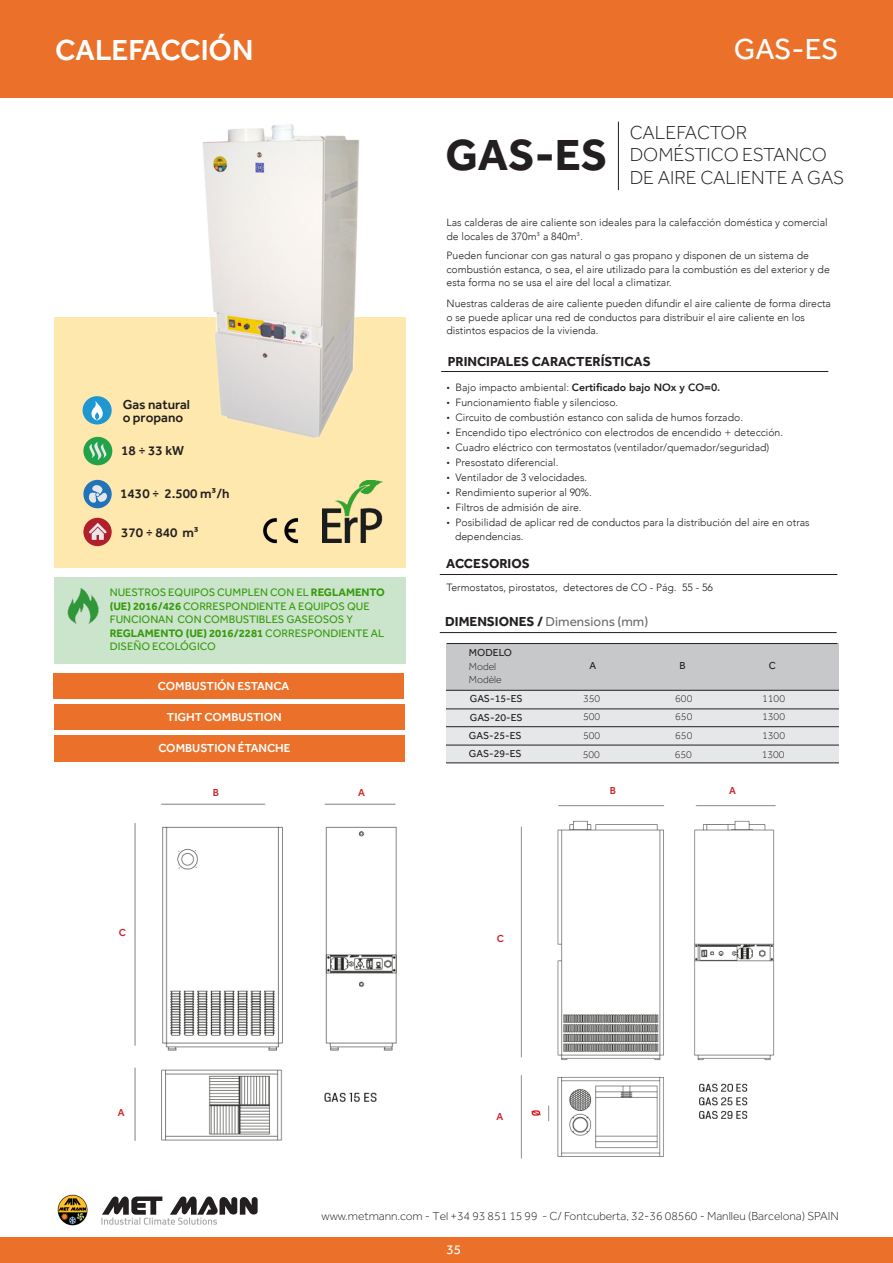
<style>
.page{position:relative;width:893px;height:1263px;background:#fff}
.page>*{position:absolute;margin:0;border:0;box-sizing:border-box;transform-origin:0 0}
.t1{font:700 45px "Effra";color:#231f20}
.t2{font:500 30px "Effra";color:#fff}
.t3{font:30px "Effra";color:#fff}
.t4{font:300 19.5px/22.5px "Effra";color:#231f20}
.t5{font:500 13.5px "Effra";color:#231f20}
.t6{font:700 13.5px "Effra";color:#231f20}
.t7{font:13.5px "Effra";color:#6c6d70}
.t8{font:13.5px "Effra";color:#fff}
.t9{font:300 12px "Effra";color:#231f20}
.t10{font:500 12px "Effra";color:#fff}
.t11{font:11.25px/13.5px "Effra";color:#389b0f}
.t12{font:300 10.5px/13.5px "Avenir";color:#231f20}
.t13{font:300 10.5px "Effra";color:#231f20}
.t14{font:800 10.5px "Avenir";color:#231f20}
.t15{font:10.5px "Effra";color:#231f20}
.t16{font:500 10.5px "Effra";color:#d1232a}
.s1{font-weight:700}
.s2{font-family:"Effra"}
.s3{font-family:"Effra";font-weight:300}
.s4{font-weight:300}
.s5{font-weight:700;color:#231f20}
</style>
<div class="page">
<div style="left:0;top:1238px;width:893px;height:25px;background:#eb712a"></div>
<div style="left:0;top:0;width:893px;height:98px;background:#eb712a"></div>
<img style="left:57px;top:1194px;width:31px;height:32px">
<svg style="left:101px;top:1196px;width:157px;height:29px"></svg>
<hr style="left:618px;top:122px;width:1px;height:68px;background:#231f20">
<div style="left:54px;top:317px;width:351px;height:251px;background:#fee8ad"></div>
<img style="left:202px;top:124px;width:204px;height:321px">
<div style="left:54px;top:704px;width:351px;height:26px;background:#eb712a"></div>
<div style="left:54px;top:735px;width:351px;height:26px;background:#eb712a"></div>
<div style="left:53px;top:673px;width:351px;height:26px;background:#eb712a"></div>
<img style="left:134px;top:803px;width:263px;height:337px">
<div style="left:319px;top:1074px;width:63px;height:12px;background:#fff"></div>
<img style="left:520px;top:805px;width:255px;height:353px">
<div style="left:693px;top:1120px;width:62px;height:12px;background:#fff"></div>
<div style="left:83px;top:518px;width:29px;height:28px;background:#b11e2c;border-radius:50%"></div>
<svg style="left:89px;top:523px;width:18px;height:17px"></svg>
<div style="left:83px;top:480px;width:29px;height:28px;background:#2173ba;border-radius:50%"></div>
<svg style="left:88px;top:485px;width:19px;height:18px"></svg>
<div style="left:83px;top:396px;width:29px;height:28px;background:#1f98d1;border-radius:50%"></div>
<svg style="left:91px;top:401px;width:12px;height:19px"></svg>
<hr style="left:441px;top:371px;width:387px;height:1px;background:#231f20">
<div style="left:83px;top:437px;width:29px;height:28px;background:#21a34a;border-radius:50%"></div>
<svg style="left:89px;top:442px;width:18px;height:18px"></svg>
<hr style="left:440px;top:574px;width:397px;height:1px;background:#231f20">
<div style="left:55px;top:577px;width:351px;height:86px;background:#cbe5cd"></div>
<img style="left:67px;top:589px;width:32px;height:34px">
<img style="left:322px;top:480px;width:60px;height:62px">
<div style="left:446px;top:643px;width:393px;height:47px;background:#c7c8ca"></div>
<div style="left:446px;top:690px;width:393px;height:73px;background:#e6e7e9"></div>
<hr style="left:447px;top:643px;width:390px;height:1px;background:#231f20">
<hr style="left:446px;top:690px;width:393px;height:1px;background:#231f20">
<hr style="left:446px;top:709px;width:393px;height:1px;background:#231f20">
<hr style="left:446px;top:745px;width:393px;height:1px;background:#231f20">
<hr style="left:446px;top:726px;width:393px;height:1px;background:#231f20">
<hr style="left:446px;top:763px;width:393px;height:1px;background:#231f20">
<hr style="left:440px;top:632px;width:397px;height:1px;background:#231f20">
<img style="left:263px;top:518px;width:36px;height:26px">
<p class="t2" style="left:55px;top:32px;width:200px">CALEFACCIÓN</p>
<p class="t5" style="left:123px;top:396px;width:69px">Gas natural</p>
<p class="t5" style="left:123px;top:410px;width:62px">o propano</p>
<p class="t5" style="left:121px;top:443px;width:64px">18 ÷ 33 kW</p>
<p class="t5" style="left:120px;top:485px;width:111px">1430 ÷ 2.500 m3/h</p>
<p class="t5" style="left:121px;top:524px;width:79px">370 ÷ 840 m3</p>
<p class="t11" style="left:110px;top:586px;width:277px">NUESTROS EQUIPOS CUMPLEN CON EL <span class="s1">REGLAMENTO (UE) 2016/426</span> CORRESPONDIENTE A EQUIPOS QUE FUNCIONAN CON COMBUSTIBLES GASEOSOS Y <span class="s1">REGLAMENTO (UE) 2016/2281</span> CORRESPONDIENTE AL DISEÑO ECOLÓGICO</p>
<p class="t10" style="left:158px;top:679px;width:133px">COMBUSTIÓN ESTANCA</p>
<p class="t10" style="left:167px;top:710px;width:116px">TIGHT COMBUSTION</p>
<p class="t10" style="left:158px;top:741px;width:134px">COMBUSTION ÉTANCHE</p>
<p class="t3" style="left:734px;top:32px;width:106px">GAS-ES</p>
<p class="t4" style="left:630px;top:121px;width:199px">CALEFACTOR<br>DOMÉSTICO ESTANCO</p>
<p class="t4" style="left:630px;top:166px;width:216px">DE AIRE CALIENTE A GAS</p>
<p class="t12" style="left:446px;top:216px;width:383px">Las calderas de aire caliente son ideales para la calefacción doméstica y comercial de locales de 370m<span class="s2">3</span> a 840m<span class="s2">3</span>.</p>
<p class="t12" style="left:446px;top:249px;width:385px">Pueden funcionar con gas natural o gas propano y disponen de un sistema de combustión estanca, o sea, el aire utilizado para la combustión es del exterior y de esta forma no se usa el aire del local a climatizar.</p>
<p class="t12" style="left:446px;top:297px;width:386px">Nuestras calderas de aire caliente pueden difundir el aire caliente de forma directa o se puede aplicar una red de conductos para distribuir el aire caliente en los distintos espacios de la vivienda.</p>
<p class="t1" style="left:445px;top:128px;width:164px">GAS-ES</p>
<p class="t6" style="left:448px;top:353px;width:205px">PRINCIPALES CARACTERÍSTICAS</p>
<p class="t14" style="left:446px;top:379px;width:275px"><span class="s3">•</span> <span class="s4">Bajo impacto ambiental:</span> Certificado bajo NOx y CO=0.</p>
<p class="t12" style="left:446px;top:396px;width:173px"><span class="s2">•</span> Funcionamiento fiable y silencioso.</p>
<p class="t12" style="left:446px;top:411px;width:298px"><span class="s2">•</span> Circuito de combustión estanco con salida de humos forzado.</p>
<p class="t12" style="left:446px;top:426px;width:338px"><span class="s2">•</span> Encendido tipo electrónico con electrodos de encendido + detección.</p>
<p class="t12" style="left:446px;top:441px;width:324px"><span class="s2">•</span> Cuadro eléctrico con termostatos (ventilador/quemador/seguridad)</p>
<p class="t12" style="left:446px;top:456px;width:113px"><span class="s2">•</span> Presostato diferencial.</p>
<p class="t12" style="left:446px;top:471px;width:142px"><span class="s2">•</span> Ventilador de 3 velocidades.</p>
<p class="t12" style="left:446px;top:486px;width:147px"><span class="s2">•</span> Rendimiento superior al 90%.</p>
<p class="t12" style="left:446px;top:501px;width:137px"><span class="s2">•</span> Filtros de admisión de aire.</p>
<p class="t12" style="left:446px;top:516px;width:365px"><span class="s2">•</span> Posibilidad de aplicar red de conductos para la distribución del aire en otras</p>
<p class="t12" style="left:455px;top:529px;width:70px">dependencias.</p>
<p class="t6" style="left:446px;top:555px;width:85px">ACCESORIOS</p>
<p class="t12" style="left:446px;top:581px;width:268px">Termostatos, pirostatos, detectores de CO - Pág. 55 - 56</p>
<p class="t7" style="left:445px;top:613px;width:205px"><span class="s5">DIMENSIONES /</span> Dimensions (mm)</p>
<p class="t15" style="left:469px;top:647px;width:45px">MODELO</p>
<p class="t13" style="left:469px;top:660px;width:29px">Model</p>
<p class="t13" style="left:469px;top:674px;width:34px">Modèle</p>
<p class="t15" style="left:470px;top:693px;width:54px">GAS-15-ES</p>
<p class="t15" style="left:470px;top:711px;width:54px">GAS-20-ES</p>
<p class="t15" style="left:469px;top:747px;width:54px">GAS-29-ES</p>
<p class="t15" style="left:469px;top:730px;width:54px">GAS-25-ES</p>
<p class="t15" style="left:589px;top:659px;width:8px">A</p>
<p class="t15" style="left:680px;top:659px;width:8px">B</p>
<p class="t15" style="left:769px;top:659px;width:9px">C</p>
<p class="t13" style="left:583px;top:693px;width:19px">350</p>
<p class="t13" style="left:583px;top:711px;width:19px">500</p>
<p class="t13" style="left:583px;top:730px;width:19px">500</p>
<p class="t13" style="left:583px;top:748px;width:19px">500</p>
<p class="t13" style="left:675px;top:693px;width:19px">600</p>
<p class="t13" style="left:675px;top:711px;width:19px">650</p>
<p class="t13" style="left:675px;top:730px;width:19px">650</p>
<p class="t13" style="left:675px;top:748px;width:19px">650</p>
<p class="t13" style="left:762px;top:693px;width:24px">1100</p>
<p class="t13" style="left:762px;top:711px;width:24px">1300</p>
<p class="t13" style="left:762px;top:730px;width:24px">1300</p>
<p class="t13" style="left:762px;top:748px;width:24px">1300</p>
<p class="t16" style="left:119px;top:926px;width:9px">C</p>
<p class="t16" style="left:118px;top:1106px;width:8px">A</p>
<p class="t16" style="left:358px;top:786px;width:8px">A</p>
<p class="t16" style="left:610px;top:784px;width:8px">B</p>
<p class="t16" style="left:213px;top:786px;width:8px">B</p>
<p class="t16" style="left:729px;top:784px;width:8px">A</p>
<p class="t16" style="left:497px;top:932px;width:9px">C</p>
<p class="t16" style="left:496px;top:1110px;width:8px">A</p>
<p class="t9" style="left:322px;top:1209px;width:519px">www.metmann.com - Tel +34 93 851 15 99 - C/ Fontcuberta, 32-36 08560 - Manlleu (Barcelona) SPAIN</p>
<p class="t8" style="left:446px;top:1241px;width:16px">35</p>
</div>
